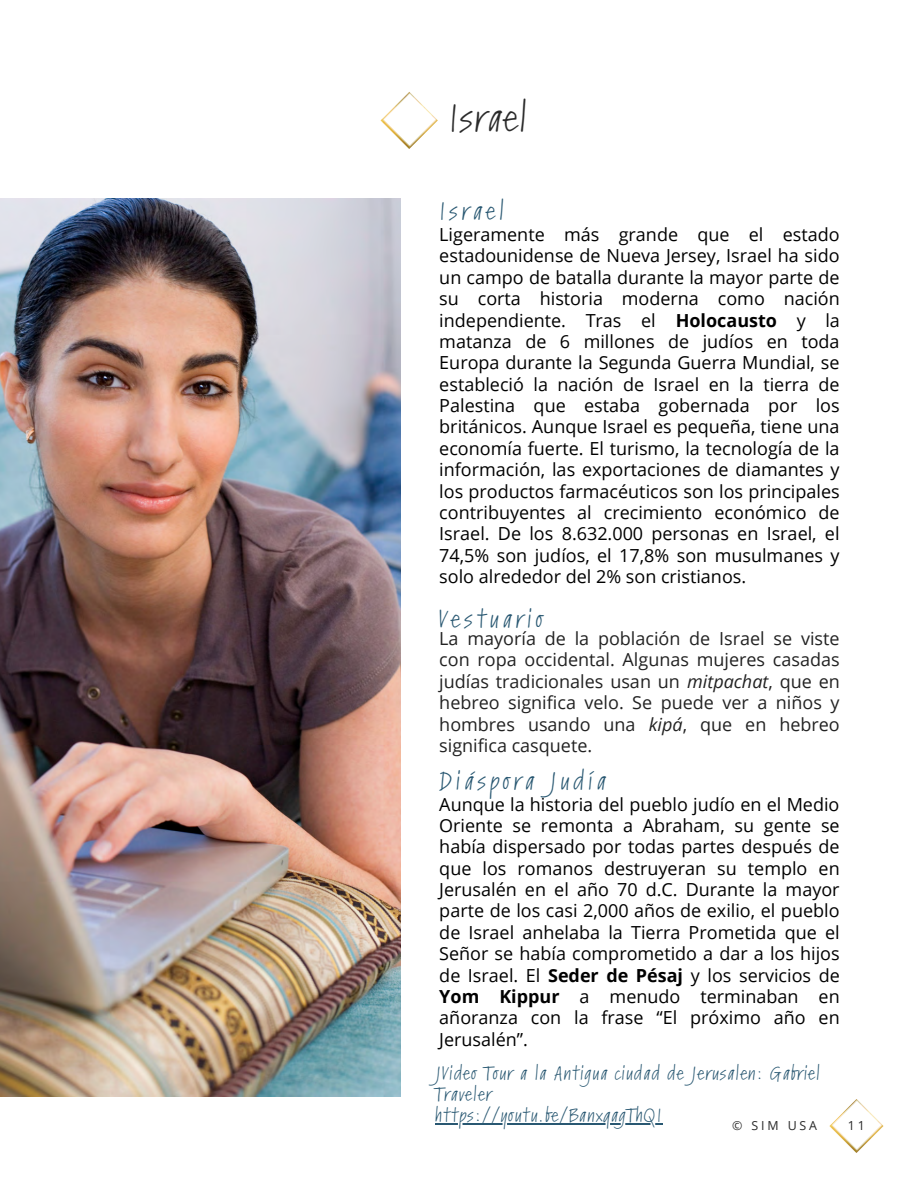
<style>
.page{position:relative;width:918px;height:1188px;background:#fff}
.page>*{position:absolute;margin:0;border:0;box-sizing:border-box;transform-origin:0 0}
.t1{font:37.35px "Kremlin Pro";letter-spacing:.08em;color:#2a2a2a}
.t2{font:24px "Kremlin Pro";letter-spacing:.2em;color:#295872}
.t3{font:18px/21.3px "Open Sans";color:#000;text-align:justify}
.t4{font:18px/21.3px "Open Sans";color:#222;text-align:justify}
.t5{font:18px/21.3px "Kremlin Pro";letter-spacing:.1em;color:#295872}
.t6{font:12.45px "Open Sans";letter-spacing:.23em;color:#2a2a2a}
.s1{font-weight:700}
.s2{font-style:italic}
</style>
<div class="page">
<img style="left:0;top:199px;width:400px;height:898px">
<img style="left:829px;top:1099px;width:55px;height:54px">
<img style="left:381px;top:92px;width:57px;height:57px">
<hr style="left:436px;top:1124px;width:227px;height:1px;background:#295872">
<p class="t1" style="left:449px;top:91px;width:79px">Israel</p>
<p class="t2" style="left:439px;top:193px;width:66px">Israel</p>
<p class="t3" style="left:439px;top:223px;width:402px">Ligeramente más grande que el estado estadounidense de Nueva Jersey, Israel ha sido un campo de batalla durante la mayor parte de su corta historia moderna como nación independiente. Tras el <span class="s1">Holocausto</span> y la matanza de 6 millones de judíos en toda Europa durante la Segunda Guerra Mundial, se estableció la nación de Israel en la tierra de Palestina que estaba gobernada por los británicos. Aunque Israel es pequeña, tiene una economía fuerte. El turismo, la tecnología de la información, las exportaciones de diamantes y los productos farmacéuticos son los principales contribuyentes al crecimiento económico de Israel. De los 8.632.000 personas en Israel, el 74,5% son judíos, el 17,8% son musulmanes y solo alrededor del 2% son cristianos.</p>
<p class="t2" style="left:439px;top:602px;width:104px">Vestuario</p>
<p class="t4" style="left:439px;top:627px;width:402px">La mayoría de la población de Israel se viste con ropa occidental. Algunas mujeres casadas judías tradicionales usan un <span class="s2">mitpachat</span>, que en hebreo significa velo. Se puede ver a niños y hombres usando una <span class="s2">kipá</span>, que en hebreo significa casquete.</p>
<p class="t2" style="left:439px;top:763px;width:168px">Diáspora Judía</p>
<p class="t3" style="left:439px;top:793px;width:402px">Aunque la historia del pueblo judío en el Medio Oriente se remonta a Abraham, su gente se había dispersado por todas partes después de que los romanos destruyeran su templo en Jerusalén en el año 70 d.C. Durante la mayor parte de los casi 2,000 años de exilio, el pueblo de Israel anhelaba la Tierra Prometida que el Señor se había comprometido a dar a los hijos de Israel. El <span class="s1">Seder de Pésaj</span> y los servicios de <span class="s1">Yom Kippur</span> a menudo terminaban en añoranza con la frase “El próximo año en Jerusalén”.</p>
<p class="t5" style="left:436px;top:1063px;width:385px">JVideo Tour a la Antigua ciudad de Jerusalen: Gabriel<br>Traveler</p>
<p class="t5" style="left:436px;top:1106px;width:227px">https://youtu.be/BanxqagThQI</p>
<p class="t6" style="left:732px;top:1117px;width:86px">© SIM USA</p>
<p class="t6" style="left:848px;top:1117px;width:19px">11</p>
</div>
